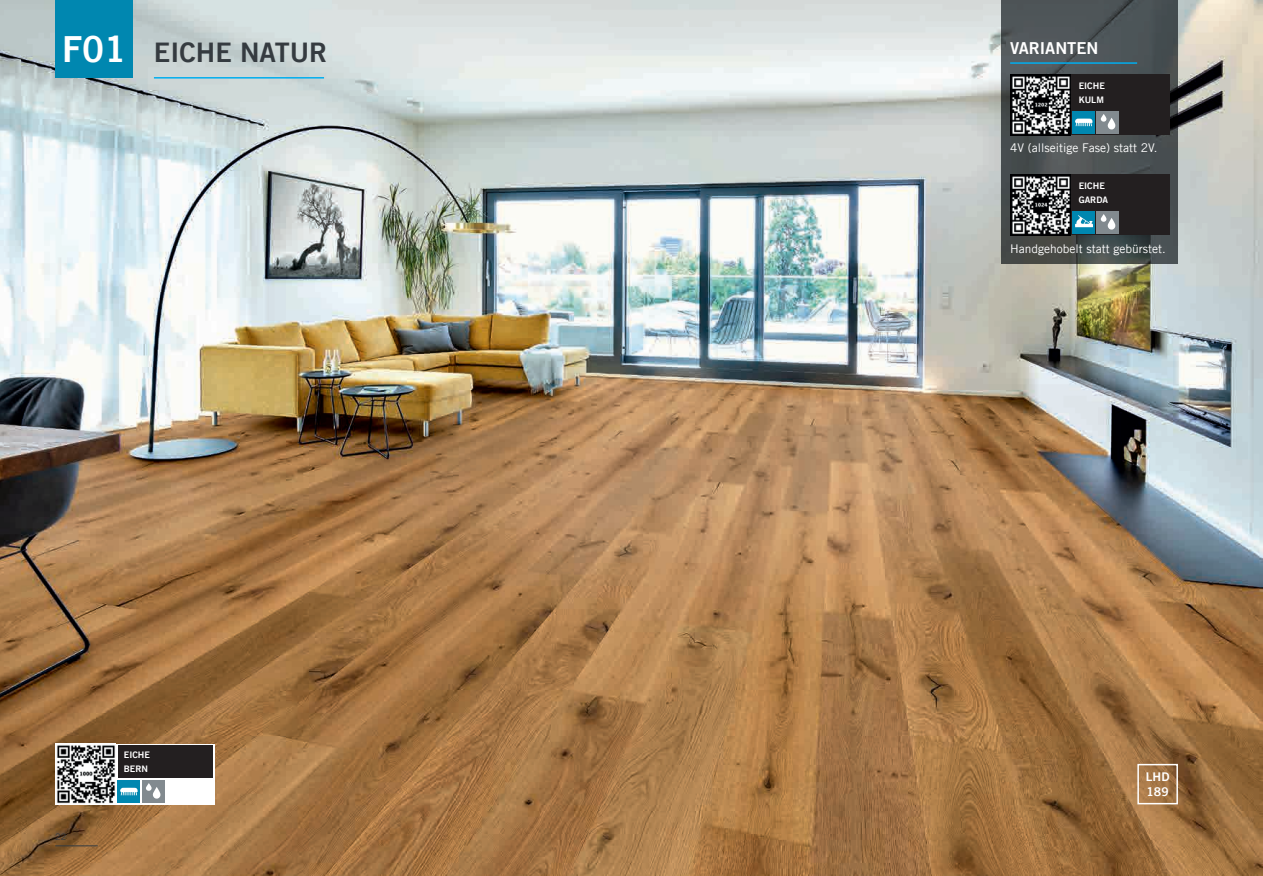
<style>
.page{position:relative;width:1263px;height:876px;background:#fff}
.page>*{position:absolute;margin:0;border:0;box-sizing:border-box;transform-origin:0 0}
.t1{font:27px "Trade Gothic LT Bold Two";color:#353b40}
.t2{font:16.5px "Trade Gothic LT Bold Two";color:#fff}
.t3{font:12px "Trade Gothic LT";color:#fff}
.t4{font:12px/15px "Trade Gothic LT Bold Two";color:#fff}
.t5{font:9px/13.5px "Trade Gothic LT Bold Two";color:#fff}
.t6{font:9px "Trade Gothic LT";color:#353b40}
.s1{font-size:36px;color:#fff}
</style>
<div class="page">
<img style="left:0;top:0;width:1263px;height:876px">
<hr style="left:154px;top:77px;width:170px;height:2px;background:#00aeef">
<div style="left:55px;top:0;width:78px;height:78px;background:#0087b0"></div>
<img style="left:55px;top:744px;width:61px;height:60px">
<div style="left:116px;top:744px;width:99px;height:60px;background:#fff"></div>
<div style="left:142px;top:780px;width:22px;height:22px;background:#828a8f"></div>
<svg style="left:146px;top:783px;width:15px;height:16px"></svg>
<div style="left:118px;top:780px;width:22px;height:22px;background:#0087b0"></div>
<svg style="left:120px;top:788px;width:18px;height:7px"></svg>
<div style="left:118px;top:746px;width:94px;height:32px;background:#231f20"></div>
<hr style="left:55px;top:845px;width:43px;height:1px;background:#353b40">
<div style="left:1137px;top:764px;width:41px;height:40px;border:2px solid #fff"></div>
<svg style="left:1002px;top:0;width:176px;height:264px;background:#494f51"></svg>
<hr style="left:1010px;top:62px;width:127px;height:2px;background:#00aeef">
<img style="left:1010px;top:74px;width:60px;height:61px">
<div style="left:1070px;top:74px;width:99px;height:61px;background:#231f20"></div>
<div style="left:1097px;top:111px;width:22px;height:22px;background:#828a8f"></div>
<svg style="left:1101px;top:114px;width:15px;height:16px"></svg>
<div style="left:1073px;top:111px;width:22px;height:22px;background:#0087b0"></div>
<svg style="left:1075px;top:119px;width:18px;height:7px"></svg>
<img style="left:1010px;top:175px;width:60px;height:60px">
<div style="left:1070px;top:175px;width:99px;height:60px;background:#231f20"></div>
<div style="left:1097px;top:211px;width:22px;height:22px;background:#828a8f"></div>
<svg style="left:1101px;top:214px;width:15px;height:16px"></svg>
<div style="left:1073px;top:211px;width:22px;height:22px;background:#0087b0"></div>
<svg style="left:1075px;top:215px;width:18px;height:12px"></svg>
<h1 class="t1" style="left:62px;top:36px;width:266px"><span class="s1">F01</span> EICHE NATUR</h1>
<p class="t6" style="left:55px;top:832px;width:12px">22</p>
<p class="t5" style="left:124px;top:748px;width:28px">EICHE<br>BERN</p>
<h2 class="t2" style="left:1010px;top:38px;width:90px">VARIANTEN</h2>
<p class="t5" style="left:1079px;top:79px;width:28px">EICHE<br>KULM</p>
<p class="t3" style="left:1010px;top:141px;width:149px">4V (allseitige Fase) statt 2V.</p>
<p class="t5" style="left:1079px;top:179px;width:31px">EICHE<br>GARDA</p>
<p class="t3" style="left:1010px;top:241px;width:157px">Handgehobelt statt gebürstet.</p>
<p class="t4" style="left:1146px;top:769px;width:25px">LHD<br>189</p>
</div>
